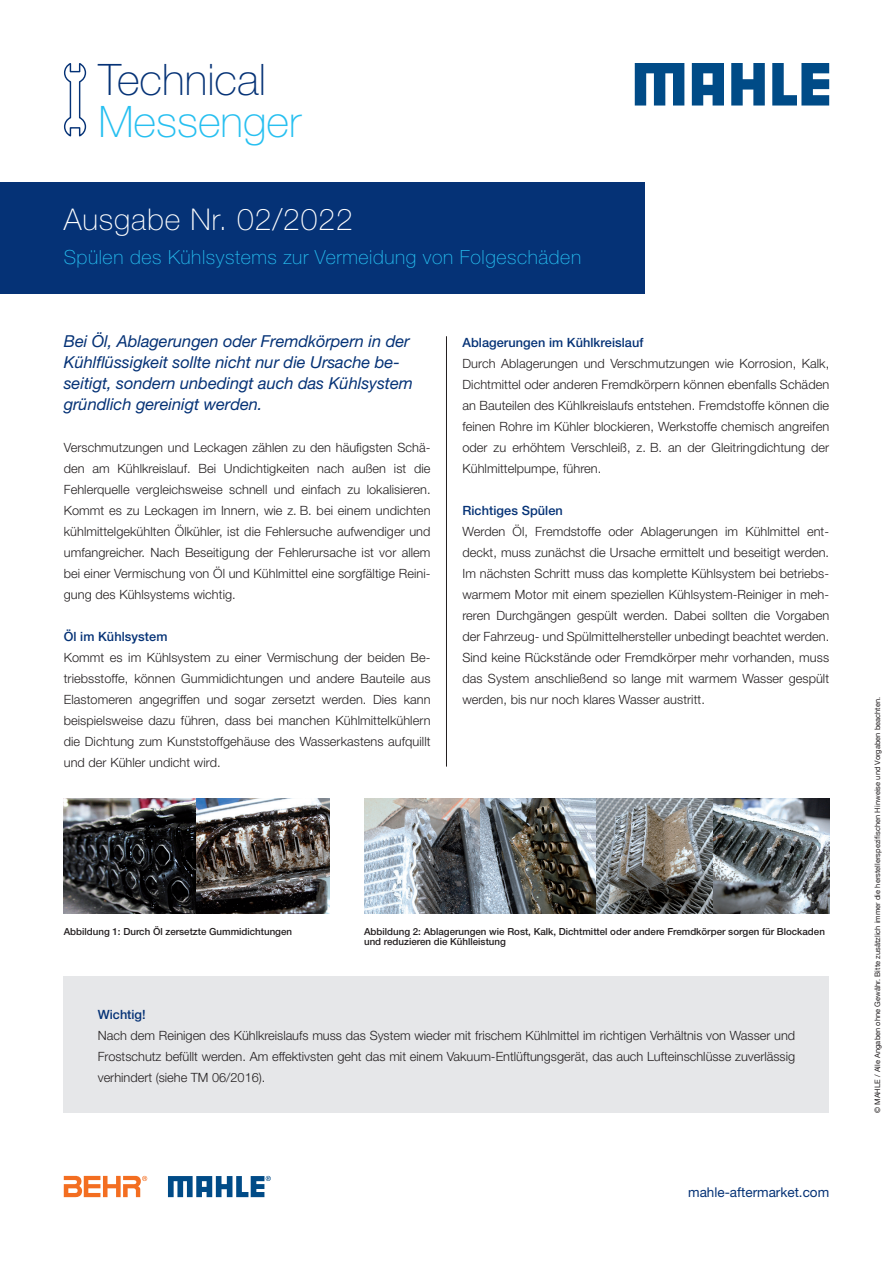
<style>
.page{position:relative;width:893px;height:1263px;background:#fff}
.page>*{position:absolute;margin:0;border:0;box-sizing:border-box;transform-origin:0 0}
.t1{font:100 43.5px "Helvetica Neue LT Pro";color:#053276}
.t2{font:100 43.5px "Helvetica Neue LT Pro";color:#26bff0}
.t3{font:100 30px "Helvetica Neue LT Pro";letter-spacing:.03em;color:#fff}
.t4{font:100 19.5px "Helvetica Neue LT Pro";letter-spacing:.03em;color:#26bff0}
.t5{font:italic 16.5px/21px "Helvetica Neue LT Pro";letter-spacing:-.005em;color:#053276}
.t6{font:13.5px "Helvetica Neue LT Pro";color:#053276}
.t7{font:300 12.75px/21px "Helvetica Neue LT Pro";letter-spacing:.005em;color:#231f20;text-align:justify}
.t8{font:500 12.75px "Helvetica Neue LT Pro";letter-spacing:.005em;color:#053276}
.t9{font:500 9.75px/10.5px "Helvetica Neue LT Pro";color:#231f20}
.t10{font:7.5px "Helvetica Neue LT Com";letter-spacing:.005em;color:#231f20}
</style>
<div class="page">
<svg style="left:64px;top:63px;width:23px;height:74px"></svg>
<hr style="left:446px;top:336px;width:1px;height:431px;background:#231f20">
<div style="left:0;top:183px;width:645px;height:111px;background:#053276"></div>
<img style="left:64px;top:798px;width:133px;height:116px">
<img style="left:197px;top:798px;width:133px;height:116px">
<svg style="left:168px;top:1176px;width:103px;height:21px"></svg>
<svg style="left:64px;top:1175px;width:83px;height:22px"></svg>
<div style="left:64px;top:977px;width:765px;height:136px;background:#e6e7e9"></div>
<img style="left:364px;top:798px;width:116px;height:116px">
<img style="left:480px;top:798px;width:117px;height:116px">
<svg style="left:597px;top:798px;width:116px;height:116px;background:#777877"></svg>
<svg style="left:713px;top:798px;width:116px;height:116px;background:#747b7f"></svg>
<svg style="left:635px;top:63px;width:49px;height:43px"></svg>
<svg style="left:731px;top:63px;width:34px;height:43px"></svg>
<svg style="left:772px;top:63px;width:57px;height:43px"></svg>
<svg style="left:692px;top:63px;width:32px;height:43px"></svg>
<h1 class="t1" style="left:98px;top:53px;width:169px">Technical</h1>
<h1 class="t2" style="left:98px;top:95px;width:204px">Messenger</h1>
<h2 class="t3" style="left:64px;top:201px;width:290px">Ausgabe Nr. 02/2022</h2>
<h3 class="t4" style="left:64px;top:245px;width:519px">Spülen des Kühlsystems zur Vermeidung von Folgeschäden</h3>
<p class="t5" style="left:64px;top:330px;width:351px">Bei Öl, Ablagerungen oder Fremdkörpern in der Kühlflüssigkeit sollte nicht nur die Ursache be&shy;seitigt, sondern unbedingt auch das Kühlsystem gründlich gereinigt werden.</p>
<p class="t7" style="left:64px;top:436px;width:368px">Verschmutzungen und Leckagen zählen zu den häufigsten Schä&shy;den am Kühlkreislauf. Bei Undichtigkeiten nach außen ist die Fehlerquelle vergleichsweise schnell und einfach zu lokalisieren.<br>Kommt es zu Leckagen im Innern, wie z. B. bei einem undichten kühlmittelgekühlten Ölkühler, ist die Fehlersuche aufwendiger und umfangreicher. Nach Beseitigung der Fehlerursache ist vor allem bei einer Vermischung von Öl und Kühlmittel eine sorgfältige Reini&shy;gung des Kühlsystems wichtig.</p>
<p class="t8" style="left:64px;top:628px;width:105px">Öl im Kühlsystem</p>
<p class="t7" style="left:64px;top:646px;width:368px">Kommt es im Kühlsystem zu einer Vermischung der beiden Be&shy;triebsstoffe, können Gummidichtungen und andere Bauteile aus Elastomeren angegriffen und sogar zersetzt werden. Dies kann beispielsweise dazu führen, dass bei manchen Kühlmittelkühlern die Dichtung zum Kunststoffgehäuse des Wasserkastens aufquillt und der Kühler undicht wird.</p>
<p class="t8" style="left:462px;top:334px;width:183px">Ablagerungen im Kühlkreislauf</p>
<p class="t7" style="left:462px;top:352px;width:368px">Durch Ablagerungen und Verschmutzungen wie Korrosion, Kalk, Dichtmittel oder anderen Fremdkörpern können ebenfalls Schäden an Bauteilen des Kühlkreislaufs entstehen. Fremdstoffe können die feinen Rohre im Kühler blockieren, Werkstoffe chemisch angreifen oder zu erhöhtem Verschleiß, z. B. an der Gleitringdichtung der Kühlmittelpumpe, führen.</p>
<p class="t8" style="left:462px;top:502px;width:102px">Richtiges Spülen</p>
<p class="t7" style="left:462px;top:520px;width:368px">Werden Öl, Fremdstoffe oder Ablagerungen im Kühlmittel ent&shy;deckt, muss zunächst die Ursache ermittelt und beseitigt werden.<br>Im nächsten Schritt muss das komplette Kühlsystem bei betriebs&shy;warmem Motor mit einem speziellen Kühlsystem-Reiniger in meh&shy;reren Durchgängen gespült werden. Dabei sollten die Vorgaben der Fahrzeug- und Spülmittelhersteller unbedingt beachtet werden.<br>Sind keine Rückstände oder Fremdkörper mehr vorhanden, muss das System anschließend so lange mit warmem Wasser gespült werden, bis nur noch klares Wasser austritt.</p>
<p class="t9" style="left:64px;top:926px;width:230px">Abbildung 1: Durch Öl zersetzte Gummidichtungen</p>
<p class="t9" style="left:364px;top:926px;width:462px">Abbildung 2: Ablagerungen wie Rost, Kalk, Dichtmittel oder andere Fremdkörper sorgen für Blockaden und reduzieren die Kühlleistung</p>
<p class="t8" style="left:98px;top:1006px;width:49px">Wichtig!</p>
<p class="t7" style="left:98px;top:1024px;width:699px">Nach dem Reinigen des Kühlkreislaufs muss das System wieder mit frischem Kühlmittel im richtigen Verhältnis von Wasser und Frostschutz befüllt werden. Am effektivsten geht das mit einem Vakuum-Entlüftungsgerät, das auch Lufteinschlüsse zuverlässig verhindert (siehe TM 06/2016).</p>
<p class="t6" style="left:688px;top:1184px;width:143px">mahle-aftermarket.com</p>
<p class="t10" style="left:873px;top:1113px;width:418px;rotate:-90deg">© MAHLE / Alle Angaben ohne Gewähr. Bitte zusätzlich immer die herstellerspezifischen Hinweise und Vorgaben beachten.</p>
</div>
